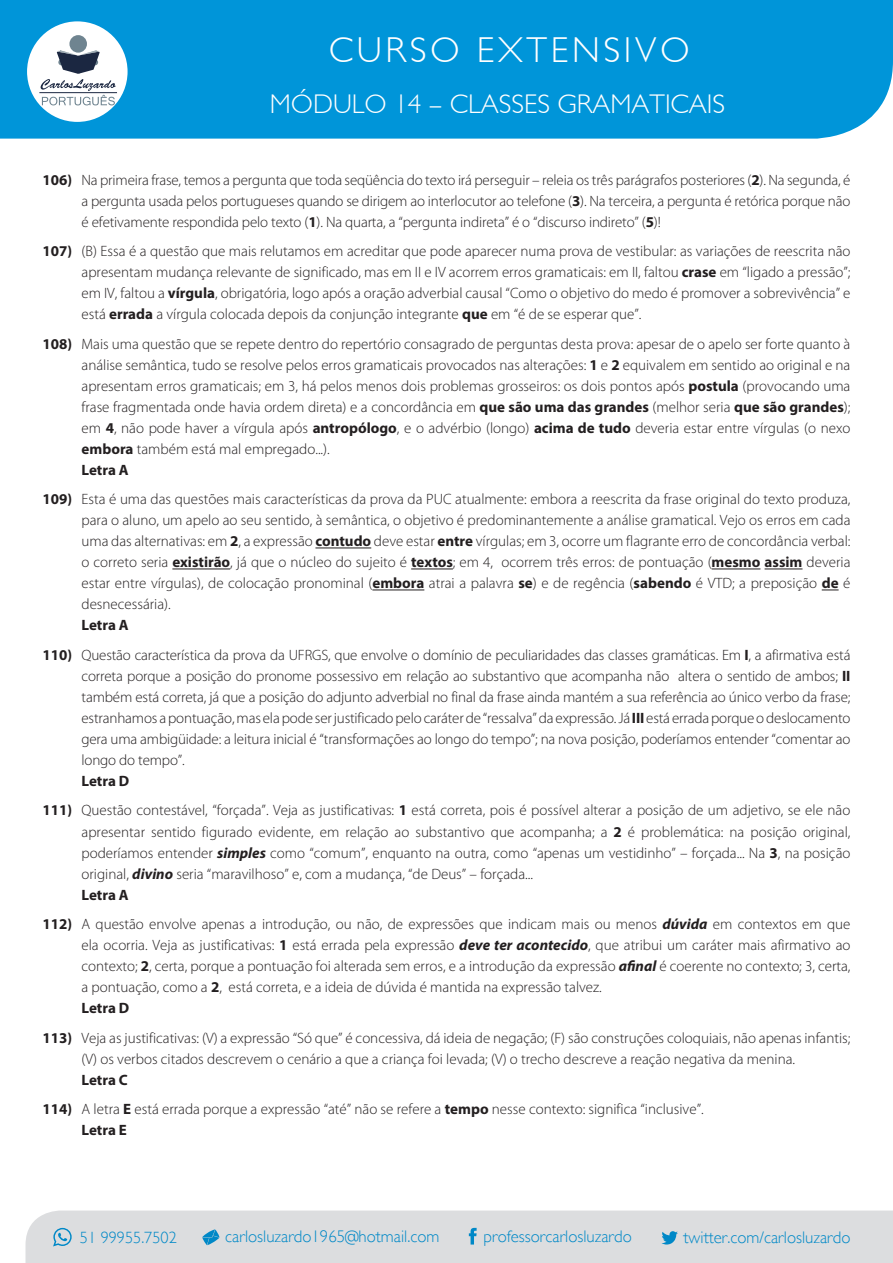
<style>
.page{position:relative;width:893px;height:1263px;background:#fff}
.page>*{position:absolute;margin:0;border:0;box-sizing:border-box;transform-origin:0 0}
.t1{font:300 36px "Gill Sans";letter-spacing:.1em;color:#fff}
.t2{font:300 27px "Gill Sans";color:#fff}
.t3{font:300 16.8px "Gill Sans";color:#0088c7}
.t4{font:300 16.2px "Gill Sans";color:#0088c7}
.texto{font:300 15px/21px "Myriad Pro";color:#231f20;text-align:justify}
.texto-2{font:700 15px "Myriad Pro";letter-spacing:-.005em;color:#231f20}
.s1{font-weight:700}
.s2{font-weight:700;font-style:italic}
</style>
<div class="page">
<div style="left:0;top:0;width:893px;height:139px;background:#0095d9"></div>
<div style="left:27px;top:21px;width:101px;height:101px;background:#fff;border-radius:50%"></div>
<div style="left:69px;top:35px;width:18px;height:18px;background:#6f8490;border-radius:50%"></div>
<svg style="left:41px;top:50px;width:75px;height:55px"></svg>
<div style="left:26px;top:1210px;width:867px;height:53px;background:#dcdddf"></div>
<svg style="left:202px;top:1229px;width:18px;height:16px"></svg>
<svg style="left:469px;top:1228px;width:8px;height:16px"></svg>
<svg style="left:661px;top:1231px;width:17px;height:13px"></svg>
<svg style="left:53px;top:1228px;width:19px;height:18px"></svg>
<hr style="left:315px;top:548px;width:56px;height:1px;background:#231f20">
<hr style="left:172px;top:569px;width:58px;height:1px;background:#231f20">
<hr style="left:411px;top:569px;width:42px;height:1px;background:#231f20">
<hr style="left:712px;top:569px;width:48px;height:1px;background:#231f20">
<hr style="left:765px;top:569px;width:37px;height:1px;background:#231f20">
<hr style="left:372px;top:590px;width:52px;height:1px;background:#231f20">
<svg style="left:822px;top:590px;width:17px;height:1px"></svg>
<h1 class="t1" style="left:329px;top:29px;width:362px">CURSO EXTENSIVO</h1>
<h2 class="t2" style="left:270px;top:88px;width:457px">MÓDULO 14 – CLASSES GRAMATICAIS</h2>
<p class="texto" style="left:82px;top:170px;width:770px;text-indent:-39px"><span class="s1">106)</span> Na primeira frase, temos a pergunta que toda seqüência do texto irá perseguir – releia os três parágrafos posteriores (<span class="s1">2</span>). Na segunda, é a pergunta usada pelos portugueses quando se dirigem ao interlocutor ao telefone (<span class="s1">3</span>). Na terceira, a pergunta é retórica porque não é efetivamente respondida pelo texto (<span class="s1">1</span>). Na quarta, a “pergunta indireta” é o “discurso indireto” (<span class="s1">5</span>)!</p>
<p class="texto" style="left:82px;top:241px;width:770px;text-indent:-39px"><span class="s1">107)</span> (B) Essa é a questão que mais relutamos em acreditar que pode aparecer numa prova de vestibular: as variações de reescrita não apresentam mudança relevante de significado, mas em II e IV acorrem erros gramaticais: em II, faltou <span class="s1">crase</span> em “ligado a pressão”; em IV, faltou a <span class="s1">vírgula</span>, obrigatória, logo após a oração adverbial causal “Como o objetivo do medo é promover a sobrevivência” e está <span class="s1">errada</span> a vírgula colocada depois da conjunção integrante <span class="s1">que</span> em “é de se esperar que”.</p>
<p class="texto" style="left:82px;top:334px;width:770px;text-indent:-39px"><span class="s1">108)</span> Mais uma questão que se repete dentro do repertório consagrado de perguntas desta prova: apesar de o apelo ser forte quanto à análise semântica, tudo se resolve pelos erros gramaticais provocados nas alterações: <span class="s1">1</span> e <span class="s1">2</span> equivalem em sentido ao original e na apresentam erros gramaticais; em 3, há pelos menos dois problemas grosseiros: os dois pontos após <span class="s1">postula</span> (provocando uma frase fragmentada onde havia ordem direta) e a concordância em <span class="s1">que são uma das grandes</span> (melhor seria <span class="s1">que são grandes</span>); em <span class="s1">4</span>, não pode haver a vírgula após <span class="s1">antropólogo</span>, e o advérbio (longo) <span class="s1">acima de tudo</span> deveria estar entre vírgulas (o nexo <span class="s1">embora</span> também está mal empregado...).</p>
<p class="texto-2" style="left:82px;top:460px;width:49px">Letra A</p>
<p class="texto" style="left:82px;top:489px;width:770px;text-indent:-39px"><span class="s1">109)</span> Esta é uma das questões mais características da prova da PUC atualmente: embora a reescrita da frase original do texto produza, para o aluno, um apelo ao seu sentido, à semântica, o objetivo é predominantemente a análise gramatical. Vejo os erros em cada uma das alternativas: em <span class="s1">2</span>, a expressão <span class="s1">contudo</span> deve estar <span class="s1">entre</span> vírgulas; em 3, ocorre um flagrante erro de concordância verbal: o correto seria <span class="s1">existirão</span>, já que o núcleo do sujeito é <span class="s1">textos</span>; em 4, ocorrem três erros: de pontuação (<span class="s1">mesmo assim</span> deveria estar entre vírgulas), de colocação pronominal (<span class="s1">embora</span> atrai a palavra <span class="s1">se</span>) e de regência (<span class="s1">sabendo</span> é VTD; a preposição <span class="s1">de</span> é desnecessária).</p>
<p class="texto-2" style="left:82px;top:616px;width:49px">Letra A</p>
<p class="texto" style="left:82px;top:645px;width:770px;text-indent:-39px"><span class="s1">110)</span> Questão característica da prova da UFRGS, que envolve o domínio de peculiaridades das classes gramáticas. Em <span class="s1">I</span>, a afirmativa está correta porque a posição do pronome possessivo em relação ao substantivo que acompanha não altera o sentido de ambos; <span class="s1">II </span>também está correta, já que a posição do adjunto adverbial no final da frase ainda mantém a sua referência ao único verbo da frase; estranhamos a pontuação, mas ela pode ser justificado pelo caráter de “ressalva” da expressão. Já <span class="s1">III</span> está errada porque o deslocamento gera uma ambigüidade: a leitura inicial é “transformações ao longo do tempo”; na nova posição, poderíamos entender “comentar ao longo do tempo”.</p>
<p class="texto-2" style="left:82px;top:771px;width:49px">Letra D</p>
<p class="texto" style="left:82px;top:800px;width:770px;text-indent:-39px"><span class="s1">111)</span> Questão contestável, “forçada”. Veja as justificativas: <span class="s1">1</span> está correta, pois é possível alterar a posição de um adjetivo, se ele não apresentar sentido figurado evidente, em relação ao substantivo que acompanha; a <span class="s1">2</span> é problemática: na posição original, poderíamos entender <span class="s2">simples</span> como “comum”, enquanto na outra, como “apenas um vestidinho” – forçada... Na <span class="s1">3</span>, na posição original, <span class="s2">divino</span> seria “maravilhoso” e, com a mudança, “de Deus” – forçada...</p>
<p class="texto-2" style="left:82px;top:885px;width:49px">Letra A</p>
<p class="texto" style="left:82px;top:914px;width:770px;text-indent:-39px"><span class="s1">112)</span> A questão envolve apenas a introdução, ou não, de expressões que indicam mais ou menos <span class="s2">dúvida</span> em contextos em que ela ocorria. Veja as justificativas: <span class="s1">1</span> está errada pela expressão <span class="s2">deve ter acontecido</span>, que atribui um caráter mais afirmativo ao contexto; <span class="s1">2</span>, certa, porque a pontuação foi alterada sem erros, e a introdução da expressão <span class="s2">afinal</span> é coerente no contexto; 3, certa, a pontuação, como a <span class="s1">2</span>, está correta, e a ideia de dúvida é mantida na expressão talvez.</p>
<p class="texto-2" style="left:82px;top:998px;width:49px">Letra D</p>
<p class="texto" style="left:82px;top:1027px;width:770px;text-indent:-39px"><span class="s1">113)</span> Veja as justificativas: (V) a expressão “Só que” é concessiva, dá ideia de negação; (F) são construções coloquiais, não apenas infantis; (V) os verbos citados descrevem o cenário a que a criança foi levada; (V) o trecho descreve a reação negativa da menina.</p>
<p class="texto-2" style="left:82px;top:1070px;width:48px">Letra C</p>
<p class="texto" style="left:43px;top:1099px;width:663px"><span class="s1">114)</span> A letra <span class="s1">E</span> está errada porque a expressão “até” não se refere a <span class="s1">tempo</span> nesse contexto: significa “inclusive”.</p>
<p class="texto-2" style="left:82px;top:1120px;width:47px">Letra E</p>
<p class="t4" style="left:80px;top:1228px;width:98px">51 99955.7502</p>
<p class="t3" style="left:225px;top:1226px;width:216px">carlosluzardo1965@hotmail.com</p>
<p class="t3" style="left:484px;top:1226px;width:150px">professorcarlosluzardo</p>
<p class="t3" style="left:684px;top:1227px;width:168px">twitter.com/carlosluzardo</p>
</div>
